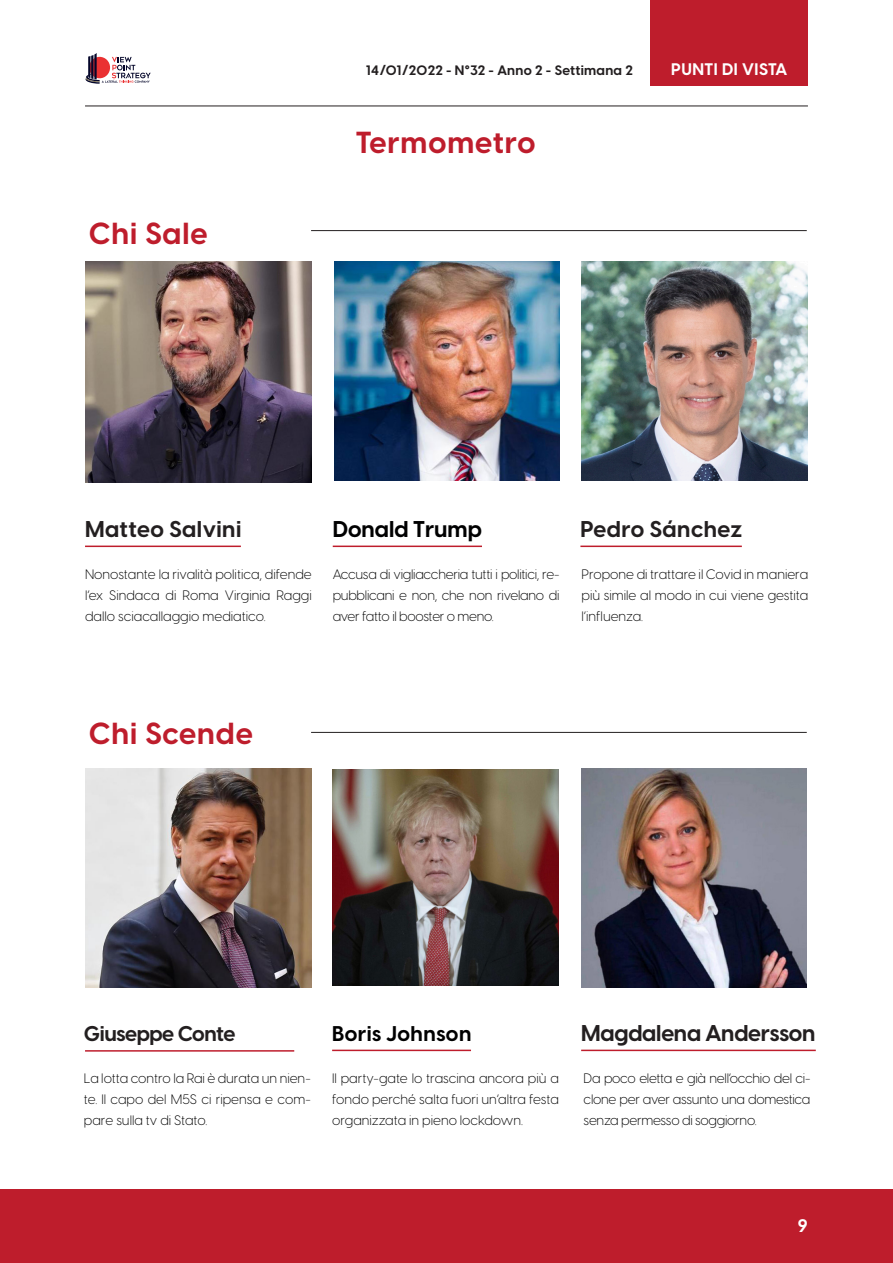
<style>
.page{position:relative;width:893px;height:1263px;background:#fff}
.page>*{position:absolute;margin:0;border:0;box-sizing:border-box;transform-origin:0 0}
.titolo{font:700 30px "Visby CF";letter-spacing:.03em;color:#be1d2c}
.sottotitolo{font:700 22.5px "Visby CF";letter-spacing:.005em;color:#231f20}
.sottotitolo-2{font:700 22.5px "Visby CF";color:#000001}
.testo{font:700 21px "Visby CF";letter-spacing:-.02em;color:#231f20}
.sottotitolo-3{font:700 21px "Visby CF";letter-spacing:.02em;color:#000001}
.testo-2{font:700 18px "Visby CF";color:#fff}
.t1{font:700 16.5px "Visby CF";letter-spacing:.03em;color:#fff}
.testo-3{font:300 13.5px/21px "Visby CF";color:#000001;text-align:justify}
.t2{font:700 13.5px "Visby CF";letter-spacing:.02em;color:#231f20}
</style>
<div class="page">
<svg style="left:86px;top:53px;width:65px;height:31px"></svg>
<hr style="left:85px;top:106px;width:723px;height:1px;background:#231f20">
<div style="left:651px;top:0;width:157px;height:85px;background:#be1d2c"></div>
<div style="left:1px;top:1189px;width:892px;height:74px;background:#be1d2c"></div>
<img style="left:86px;top:261px;width:225px;height:222px">
<img style="left:333px;top:770px;width:225px;height:216px">
<img style="left:335px;top:261px;width:225px;height:219px">
<img style="left:582px;top:261px;width:225px;height:219px">
<img style="left:581px;top:768px;width:225px;height:219px">
<hr style="left:85px;top:546px;width:156px;height:1px;background:#be1d2c">
<hr style="left:332px;top:1050px;width:139px;height:1px;background:#be1d2c">
<hr style="left:333px;top:546px;width:149px;height:1px;background:#be1d2c">
<hr style="left:580px;top:546px;width:162px;height:1px;background:#be1d2c">
<hr style="left:581px;top:1050px;width:235px;height:1px;background:#be1d2c">
<hr style="left:311px;top:732px;width:496px;height:1px;background:#231f20">
<hr style="left:311px;top:230px;width:496px;height:1px;background:#231f20">
<img style="left:86px;top:768px;width:225px;height:219px">
<hr style="left:85px;top:1050px;width:209px;height:2px;background:#be1d2c">
<p class="titolo" style="left:89px;top:214px;width:120px">Chi Sale</p>
<p class="t2" style="left:366px;top:62px;width:268px">14/01/2022 - N°32 - Anno 2 - Settimana 2</p>
<p class="t1" style="left:671px;top:58px;width:118px">PUNTI DI VISTA</p>
<p class="titolo" style="left:356px;top:123px;width:181px">Termometro</p>
<p class="sottotitolo" style="left:85px;top:515px;width:158px">Matteo Salvini</p>
<p class="testo-3" style="left:85px;top:564px;width:228px">Nonostante la rivalità politica, difende l’ex Sindaca di Roma Virginia Raggi dallo sciacallaggio mediatico.</p>
<p class="sottotitolo-2" style="left:333px;top:515px;width:151px">Donald Trump</p>
<p class="sottotitolo" style="left:580px;top:515px;width:163px">Pedro Sánchez</p>
<p class="testo-3" style="left:333px;top:564px;width:228px">Accusa di vigliaccheria tutti i politici, re&shy;pubblicani e non, che non rivelano di aver fatto il booster o meno.</p>
<p class="testo-3" style="left:581px;top:564px;width:228px">Propone di trattare il Covid in maniera più simile al modo in cui viene gestita l’influenza.</p>
<p class="titolo" style="left:89px;top:714px;width:165px">Chi Scende</p>
<p class="testo" style="left:84px;top:1020px;width:153px">Giuseppe Conte</p>
<p class="testo-3" style="left:84px;top:1068px;width:228px">La lotta contro la Rai è durata un nien&shy;te. Il capo del M5S ci ripensa e com&shy;pare sulla tv di Stato.</p>
<p class="sottotitolo-3" style="left:332px;top:1020px;width:141px">Boris Johnson</p>
<p class="testo-3" style="left:332px;top:1068px;width:228px">Il party-gate lo trascina ancora più a fondo perché salta fuori un’altra festa organizzata in pieno lockdown.</p>
<p class="sottotitolo" style="left:581px;top:1019px;width:236px">Magdalena Andersson</p>
<p class="testo-3" style="left:584px;top:1068px;width:228px">Da poco eletta e già nell’occhio del ci&shy;clone per aver assunto una domestica senza permesso di soggiorno.</p>
<p class="testo-2" style="left:798px;top:1214px;width:11px">9</p>
</div>
